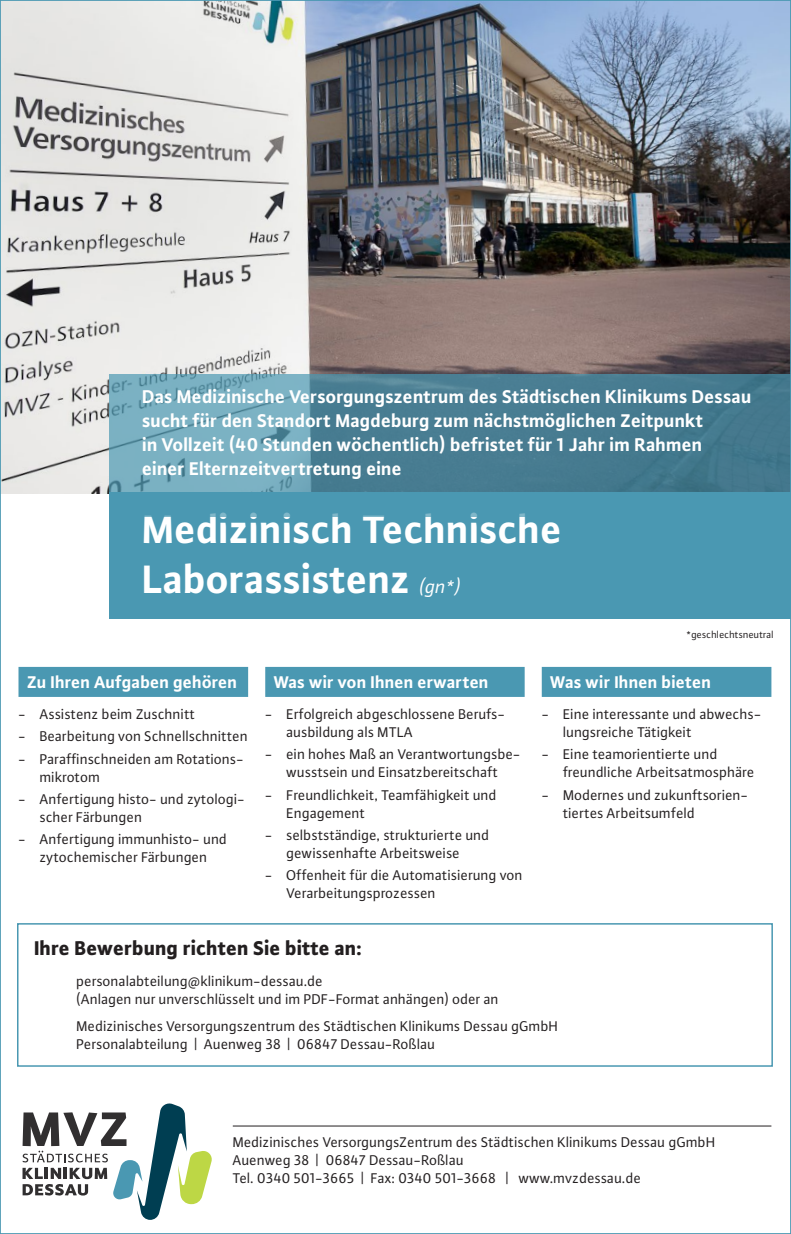
<style>
.page{position:relative;width:791px;height:1234px;background:#fff}
.page>*{position:absolute;margin:0;border:0;box-sizing:border-box;transform-origin:0 0}
.t1{font:700 42px/49.5px "Plus Sans OT";color:#fff}
.t2{font:800 21px "Plus Sans OT";color:#231f20}
.t3{font:700 19.5px/24px "Plus Sans OT";color:#fff}
.t4{font:700 18px "Plus Sans OT";color:#fff}
.t5{font:15px/18px "Plus Sans OT";color:#231f20}
.t6{font:10.5px "Plus Sans OT";color:#231f20}
.s1{font-weight:400;font-style:italic;font-size:19.5px}
</style>
<div class="page">
<img style="left:2px;top:2px;width:787px;height:491px">
<div style="left:109px;top:492px;width:682px;height:127px;background:#4a98b2"></div>
<svg style="left:109px;top:374px;width:680px;height:118px;background:#568b9f"></svg>
<div style="left:18px;top:666px;width:230px;height:30px;background:#4a98b2"></div>
<div style="left:17px;top:922px;width:756px;height:144px;border:2px solid #4a98b2"></div>
<svg style="left:23px;top:1103px;width:189px;height:116px"></svg>
<hr style="left:233px;top:1125px;width:538px;height:1px;background:#231f20">
<div style="left:265px;top:666px;width:260px;height:30px;background:#4a98b2"></div>
<div style="left:542px;top:666px;width:229px;height:30px;background:#4a98b2"></div>
<p class="t3" style="left:142px;top:384px;width:611px">Das Medizinische Versorgungszentrum des Städtischen Klinikums Dessau sucht für den Standort Magdeburg zum nächstmöglichen Zeitpunkt<br>in Vollzeit (40 Stunden wöchentlich) befristet für 1 Jahr im Rahmen<br>einer Elternzeitvertretung eine</p>
<h1 class="t1" style="left:142px;top:503px;width:421px">Medizinisch Technische<br>Laborassistenz <span class="s1">(gn*)</span></h1>
<p class="t6" style="left:686px;top:628px;width:89px">*geschlechtsneutral</p>
<p class="t4" style="left:27px;top:671px;width:212px">Zu Ihren Aufgaben gehören</p>
<p class="t5" style="left:18px;top:705px;width:178px">- Assistenz beim Zuschnitt</p>
<p class="t5" style="left:18px;top:727px;width:231px">- Bearbeitung von Schnellschnitten</p>
<p class="t5" style="left:40px;top:749px;width:206px;text-indent:-21px">- Paraffinschneiden am Rotations&shy;mikrotom</p>
<p class="t5" style="left:40px;top:789px;width:207px;text-indent:-21px">- Anfertigung histo- und zytologi&shy;scher Färbungen</p>
<p class="t5" style="left:18px;top:830px;width:210px;text-align:center">- Anfertigung immunhisto- und zytochemischer Färbungen</p>
<p class="t4" style="left:274px;top:671px;width:216px">Was wir von Ihnen erwarten</p>
<p class="t5" style="left:286px;top:705px;width:220px;text-indent:-21px">- Erfolgreich abgeschlossene Berufs&shy;ausbildung als MTLA</p>
<p class="t5" style="left:265px;top:745px;width:257px;text-align:center">- ein hohes Maß an Verantwortungsbe&shy;wusstsein und Einsatzbereitschaft</p>
<p class="t5" style="left:286px;top:785px;width:212px;text-indent:-21px">- Freundlichkeit, Teamfähigkeit und<br>Engagement</p>
<p class="t5" style="left:265px;top:825px;width:226px;text-align:center">- selbstständige, strukturierte und gewissenhafte Arbeitsweise</p>
<p class="t5" style="left:286px;top:866px;width:238px;text-indent:-21px">- Offenheit für die Automatisierung von<br>Verarbeitungsprozessen</p>
<p class="t4" style="left:550px;top:671px;width:162px">Was wir Ihnen bieten</p>
<p class="t5" style="left:563px;top:705px;width:200px;text-indent:-21px">- Eine interessante und abwechs&shy;lungsreiche Tätigkeit</p>
<p class="t5" style="left:563px;top:745px;width:193px;text-indent:-21px">- Eine teamorientierte und freundliche Arbeitsatmosphäre</p>
<p class="t5" style="left:563px;top:785px;width:187px;text-indent:-21px">- Modernes und zukunftsorien&shy;tiertes Arbeitsumfeld</p>
<h2 class="t2" style="left:34px;top:934px;width:329px">Ihre Bewerbung richten Sie bitte an:</h2>
<p class="t5" style="left:77px;top:971px;width:424px">personalabteilung@klinikum-dessau.de<br>(Anlagen nur unverschlüsselt und im PDF-Format anhängen) oder an</p>
<p class="t5" style="left:77px;top:1016px;width:483px">Medizinisches Versorgungszentrum des Städtischen Klinikums Dessau gGmbH<br>Personalabteilung | Auenweg 38 | 06847 Dessau-Roßlau</p>
<p class="t5" style="left:233px;top:1132px;width:484px">Medizinisches VersorgungsZentrum des Städtischen Klinikums Dessau gGmbH<br>Auenweg 38 | 06847 Dessau-Roßlau<br>Tel. 0340 501-3665 | Fax: 0340 501-3668 | www.mvzdessau.de</p>
</div>
